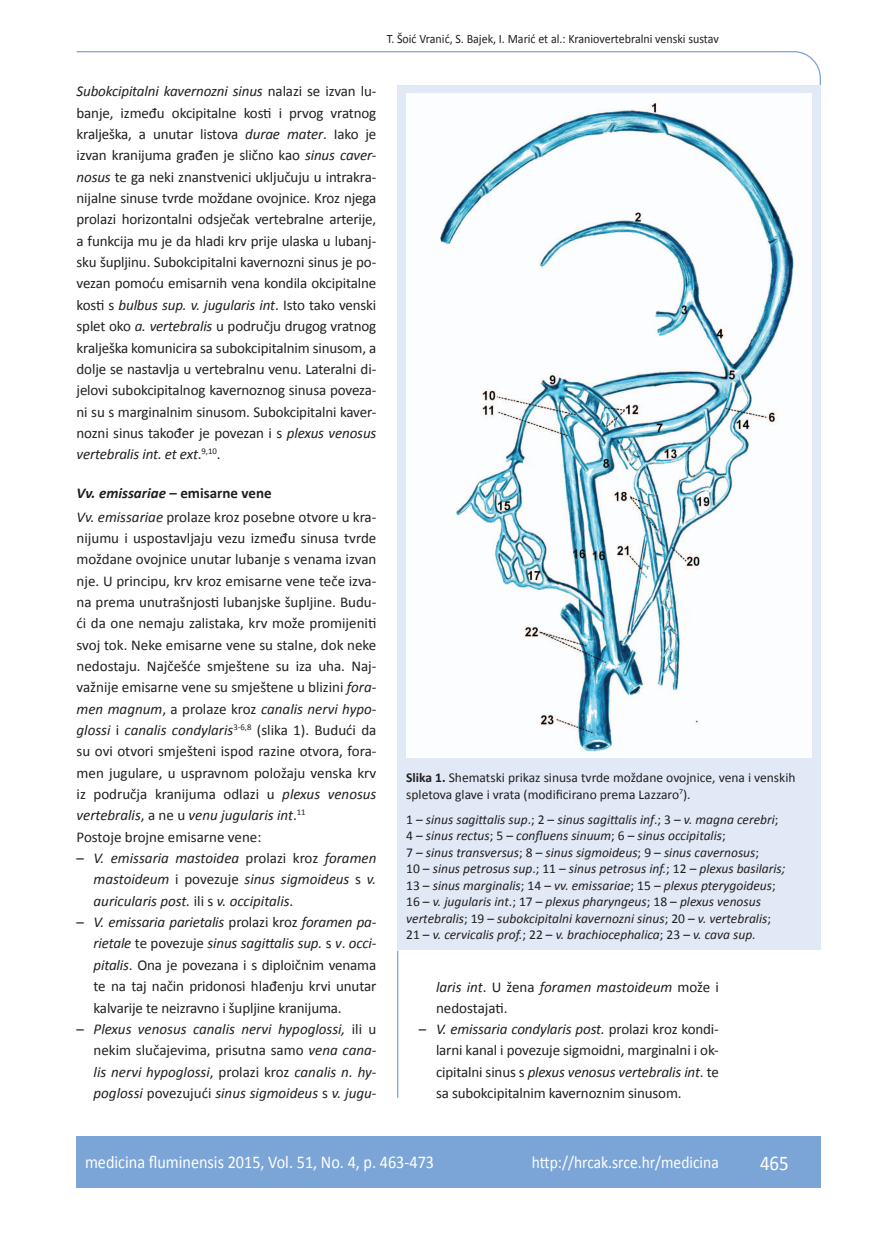
<style>
.page{position:relative;width:872px;height:1234px;background:#fff}
.page>*{position:absolute;margin:0;border:0;box-sizing:border-box;transform-origin:0 0}
.t1{font:21px "Calibri";color:#fff;scale:.9 1}
.t2{font:18px "Calibri";color:#fff;scale:.9 1}
.t3{font:17.25px "Calibri";color:#fff;scale:.9 1}
.t4{font:15px/21.3px "Calibri";color:#231f20;text-align:justify}
.t5{font:italic 15px/21.3px "Calibri";color:#231f20;text-align:justify}
.t6{font:italic 13.5px/16.5px "Calibri";color:#231f20}
.t7{font:13.5px/16.5px "Calibri";color:#231f20}
.t8{font:12.75px "Calibri";color:#231f20;scale:.94 1}
.s1{font-style:italic}
.s2{font-weight:700;font-style:italic}
.s3{font-weight:700}
.s4{font-style:normal}
</style>
<div class="page">
<svg style="left:76px;top:51px;width:745px;height:275px"></svg>
<hr style="left:397px;top:950px;width:1px;height:147px;background:#7ca5d7">
<div style="left:77px;top:1135px;width:744px;height:51px;background:#7ca5d7"></div>
<div style="left:398px;top:85px;width:423px;height:864px;background:#e1e9f6"></div>
<img style="left:406px;top:94px;width:405px;height:662px">
<p class="t8" style="left:387px;top:30px;width:355px">T. Šoić Vranić, S. Bajek, I. Marić et al.: Kraniovertebralni venski sustav</p>
<p class="t4" style="left:77px;top:80px;width:301px"><span class="s1">Subokcipitalni kavernozni sinus</span> nalazi se izvan lu&shy;banje, između okcipitalne kosti i prvog vratnog kralješka, a unutar listova <span class="s1">durae mater</span>. Iako je izvan kranijuma građen je slično kao <span class="s1">sinus caver&shy;nosus</span> te ga neki znanstvenici uključuju u intrakra&shy;nijalne sinuse tvrde moždane ovojnice. Kroz njega prolazi horizontalni odsječak vertebralne arterije, a funkcija mu je da hladi krv prije ulaska u lubanj&shy;sku šupljinu. Subokcipitalni kavernozni sinus je po&shy;vezan pomoću emisarnih vena kondila okcipitalne kosti s <span class="s1">bulbus sup. v. jugularis int</span>. Isto tako venski splet oko <span class="s1">a. vertebralis</span> u području drugog vratnog kralješka komunicira sa subokcipitalnim sinusom, a dolje se nastavlja u vertebralnu venu. Lateralni di&shy;jelovi subokcipitalnog kavernoznog sinusa poveza&shy;ni su s marginalnim sinusom. Subokcipitalni kaver&shy;nozni sinus također je povezan i s <span class="s1">plexus venosus vertebralis int. et ext</span>.<sup>9,10</sup>.</p>
<p class="t4" style="left:77px;top:479px;width:301px;line-height:24px"><span class="s2">Vv. emissariae</span> <span class="s3">– emisarne vene<br></span><span class="s1">Vv. emissariae</span> prolaze kroz posebne otvore u kra-</p>
<p class="t4" style="left:77px;top:526px;width:301px;text-align:left">nijumu i uspostavljaju vezu između sinusa tvrde moždane ovojnice unutar lubanje s venama izvan nje. U principu, krv kroz emisarne vene teče izva&shy;na prema unutrašnjosti lubanjske šupljine. Budu&shy;ći da one nemaju zalistaka, krv može promijeniti svoj tok. Neke emisarne vene su stalne, dok neke nedostaju. Najčešće smještene su iza uha. Naj&shy;važnije emisarne vene su smještene u blizini <span class="s1">fora&shy;men magnum</span>, a prolaze kroz <span class="s1">canalis nervi hypo&shy;glossi</span> i <span class="s1">canalis condylaris</span><sup>3-6,8</sup> (slika 1). Budući da su ovi otvori smješteni ispod razine otvora, fora&shy;men jugulare, u uspravnom položaju venska krv iz područja kranijuma odlazi u <span class="s1">plexus venosus vertebralis</span>, a ne u <span class="s1">venu jugularis int</span>.<sup>11<br></sup>Postoje brojne emisarne vene:</p>
<p class="t5" style="left:94px;top:846px;width:284px;text-indent:-17px"><span class="s4">–</span> V. emissaria mastoidea <span class="s4">prolazi kroz</span> foramen mastoideum <span class="s4">i povezuje</span> sinus sigmoideus <span class="s4">s</span> v. auricularis post. <span class="s4">ili s</span> v. occipitalis<span class="s4">.</span></p>
<p class="t4" style="left:94px;top:910px;width:284px;text-indent:-17px">– <span class="s1">V. emissaria parietalis</span> prolazi kroz <span class="s1">foramen pa&shy;rietale</span> te povezuje <span class="s1">sinus sagittalis sup.</span> s <span class="s1">v</span>. <span class="s1">occi&shy;pitalis</span>. Ona je povezana i s diploičnim venama te na taj način pridonosi hlađenju krvi unutar kalvarije te neizravno i šupljine kranijuma.</p>
<p class="t5" style="left:94px;top:1017px;width:284px;text-indent:-17px"><span class="s4">–</span> Plexus venosus canalis nervi hypoglossi, <span class="s4">ili u nekim slučajevima, prisutna samo</span> vena cana&shy;lis nervi hypoglossi<span class="s4">, prolazi kroz</span> canalis n. hy&shy;poglossi <span class="s4">povezujući</span> sinus sigmoideus <span class="s4">s</span> v. jugu-</p>
<p class="t7" style="left:406px;top:768px;width:391px"><span class="s3">Slika 1.</span> Shematski prikaz sinusa tvrde moždane ovojnice, vena i venskih spletova glave i vrata (modificirano prema Lazzaro<sup>7</sup>).</p>
<p class="t6" style="left:406px;top:810px;width:381px"><span class="s4">1 –</span> sinus sagittalis sup<span class="s4">.; 2 –</span> sinus sagittalis inf<span class="s4">.; 3 –</span> v. magna cerebri<span class="s4">; 4 –</span> sinus rectus<span class="s4">; 5 –</span> confluens sinuum<span class="s4">; 6 –</span> sinus occipitalis<span class="s4">;<br>7 –</span> sinus transversus<span class="s4">; 8 –</span> sinus sigmoideus<span class="s4">; 9 –</span> sinus cavernosus<span class="s4">;<br>10 –</span> sinus petrosus sup<span class="s4">.; 11 –</span> sinus petrosus inf.<span class="s4">; 12 –</span> plexus basilaris; <span class="s4">13 –</span> sinus marginalis<span class="s4">; 14 –</span> vv. emissariae<span class="s4">; 15 –</span> plexus pterygoideus<span class="s4">; 16 –</span> v. jugularis int<span class="s4">.; 17 –</span> plexus pharyngeus<span class="s4">; 18 –</span> plexus venosus vertebralis<span class="s4">; 19 –</span> subokcipitalni kavernozni sinus<span class="s4">; 20 –</span> v. vertebralis<span class="s4">; 21 –</span> v. cervicalis prof.<span class="s4">; 22 –</span> v. brachiocephalica<span class="s4">; 23 –</span> v. cava sup.</p>
<p class="t5" style="left:436px;top:975px;width:284px">laris int<span class="s4">. U žena</span> foramen mastoideum <span class="s4">može i nedostajati.</span></p>
<p class="t4" style="left:436px;top:1017px;width:284px;text-indent:-17px">– <span class="s1">V. emissaria condylaris post.</span> prolazi kroz kondi&shy;larni kanal i povezuje sigmoidni, marginalni i ok&shy;cipitalni sinus s <span class="s1">plexus venosus vertebralis int</span>. te sa subokcipitalnim kavernoznim sinusom.</p>
<p class="t2" style="left:85px;top:1150px;width:389px">medicina fluminensis 2015, Vol. 51, No. 4, p. 463-473</p>
<p class="t3" style="left:532px;top:1151px;width:209px">http://hrcak.srce.hr/medicina</p>
<h1 class="t1" style="left:760px;top:1149px;width:33px">465</h1>
</div>
